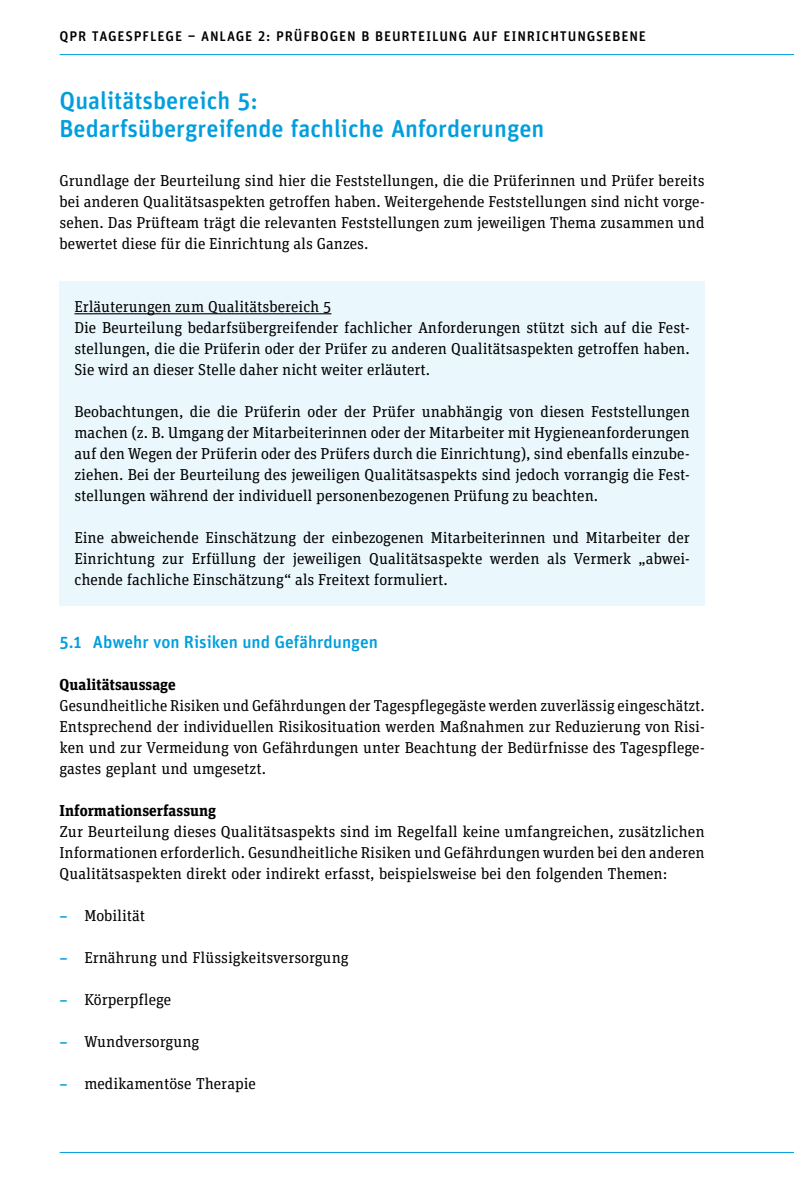
<style>
.page{position:relative;width:794px;height:1191px;background:#fff}
.page>*{position:absolute;margin:0;border:0;box-sizing:border-box;transform-origin:0 0}
.t1{font:500 24.5px/28px "Unit Rounded OT";color:#009ede}
.t2{font:500 17.5px "Unit Rounded OT";color:#009ede}
.t3{font:15.75px/21px "Unit Slab OT";color:#000}
.t4{font:700 15.75px "Unit Slab OT";color:#000}
.t5{font:500 14px "Unit Rounded OT";letter-spacing:.06em;color:#000}
.s1{font-family:"Unit Rounded OT";font-weight:500;font-size:14.88px;color:#009ede}
</style>
<div class="page">
<div style="left:60px;top:281px;width:644px;height:324px;background:#eaf7fd"></div>
<hr style="left:60px;top:1152px;width:734px;height:1px;background:#009ede">
<hr style="left:60px;top:54px;width:734px;height:1px;background:#009ede">
<hr style="left:74px;top:313px;width:257px;height:1px;background:#000">
<p class="t5" style="left:60px;top:27px;width:588px">QPR TAGESPFLEGE – ANLAGE 2: PRÜFBOGEN B BEURTEILUNG AUF EINRICHTUNGSEBENE</p>
<h3 class="t1" style="left:60px;top:86px;width:486px">Qualitätsbereich 5:<br>Bedarfsübergreifende fachliche Anforderungen</h3>
<p class="t3" style="left:60px;top:170px;width:646px">Grundlage der Beurteilung sind hier die Feststellungen, die die Prüferinnen und Prüfer bereits</p>
<p class="t3" style="left:60px;top:212px;width:646px">sehen. Das Prüfteam trägt die relevanten Feststellungen zum jeweiligen Thema zusammen und bewertet diese für die Einrichtung als Ganzes.</p>
<p class="t3" style="left:60px;top:191px;width:646px">bei anderen Qualitätsaspekten getroffen haben. Weitergehende Feststellungen sind nicht vorge-</p>
<h4 class="t3" style="left:74px;top:296px;width:258px">Erläuterungen zum Qualitätsbereich 5</h4>
<p class="t3" style="left:74px;top:338px;width:617px">stellungen, die die Prüferin oder der Prüfer zu anderen Qualitätsaspekten getroffen haben.<br>Sie wird an dieser Stelle daher nicht weiter erläutert.</p>
<p class="t3" style="left:74px;top:401px;width:617px">Beobachtungen, die die Prüferin oder der Prüfer unabhängig von diesen Feststellungen machen (z. B. Umgang der Mitarbeiterinnen oder der Mitarbeiter mit Hygieneanforderungen</p>
<p class="t3" style="left:74px;top:317px;width:617px">Die Beurteilung bedarfsübergreifender fachlicher Anforderungen stützt sich auf die Fest-</p>
<p class="t3" style="left:74px;top:443px;width:617px">auf den Wegen der Prüferin oder des Prüfers durch die Einrichtung), sind ebenfalls einzube&shy;ziehen. Bei der Beurteilung des jeweiligen Qualitätsaspekts sind jedoch vorrangig die Fest-</p>
<p class="t3" style="left:74px;top:485px;width:525px">stellungen während der individuell personenbezogenen Prüfung zu beachten.</p>
<p class="t3" style="left:74px;top:527px;width:617px">Eine abweichende Einschätzung der einbezogenen Mitarbeiterinnen und Mitarbeiter der</p>
<p class="t3" style="left:74px;top:569px;width:375px">chende fachliche Einschätzung“ als Freitext formuliert.</p>
<p class="t3" style="left:74px;top:548px;width:617px">Einrichtung zur Erfüllung der jeweiligen Qualitätsaspekte werden als Vermerk „abwei-</p>
<h4 class="t2" style="left:60px;top:631px;width:320px">5.1 Abwehr von Risiken und Gefährdungen</h4>
<h5 class="t4" style="left:60px;top:674px;width:118px">Qualitätsaussage</h5>
<p class="t3" style="left:60px;top:695px;width:646px">Gesundheitliche Risiken und Gefährdungen der Tagespflegegäste werden zuverlässig eingeschätzt.</p>
<p class="t3" style="left:60px;top:716px;width:646px">Entsprechend der individuellen Risikosituation werden Maßnahmen zur Reduzierung von Risi&shy;ken und zur Vermeidung von Gefährdungen unter Beachtung der Bedürfnisse des Tagespflege-</p>
<p class="t3" style="left:60px;top:758px;width:208px">gastes geplant und umgesetzt.</p>
<h5 class="t4" style="left:60px;top:800px;width:158px">Informationserfassung</h5>
<p class="t3" style="left:60px;top:821px;width:646px;text-align:justify">Zur Beurteilung dieses Qualitätsaspekts sind im Regelfall keine umfangreichen, zusätzlichen Informationen erforderlich. Gesundheitliche Risiken und Gefährdungen wurden bei den anderen Qualitätsaspekten direkt oder indirekt erfasst, beispielsweise bei den folgenden Themen:</p>
<p class="t3" style="left:60px;top:905px;width:87px"><span class="s1">–</span> Mobilität</p>
<p class="t3" style="left:60px;top:947px;width:290px"><span class="s1">–</span> Ernährung und Flüssigkeitsversorgung</p>
<p class="t3" style="left:60px;top:989px;width:113px"><span class="s1">–</span> Körperpflege</p>
<p class="t3" style="left:60px;top:1031px;width:141px"><span class="s1">–</span> Wundversorgung</p>
<p class="t3" style="left:60px;top:1073px;width:198px"><span class="s1">–</span> medikamentöse Therapie</p>
</div>
